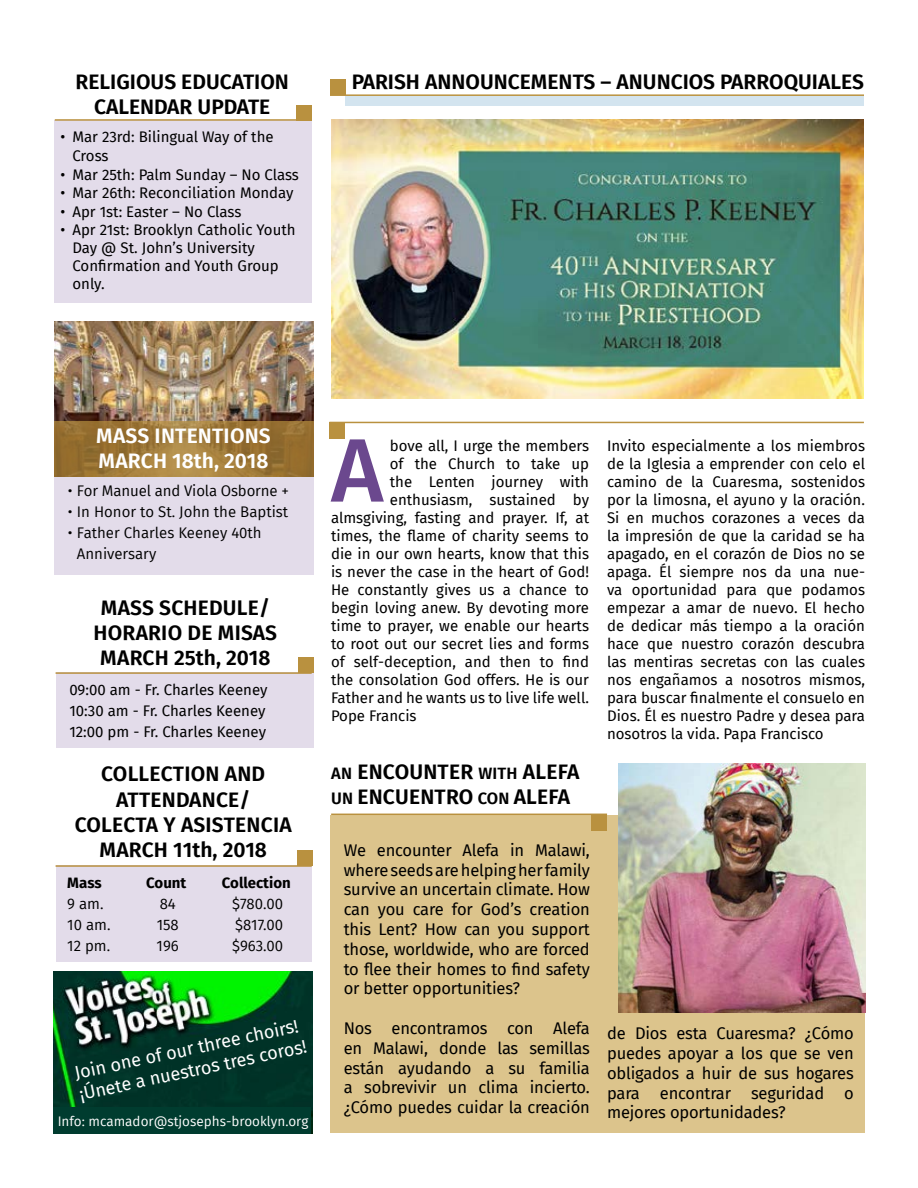
<style>
.page{position:relative;width:918px;height:1188px;background:#fff}
.page>*{position:absolute;margin:0;border:0;box-sizing:border-box;transform-origin:0 0}
.t1{font:500 90px "Fira Sans";color:#6b488e}
.t2{font:600 21px/25.2px "Fira Sans";color:#000;text-align:center}
.t3{font:600 21px/25.2px "Fira Sans";letter-spacing:.01em;color:#fff}
.t4{font:18px/21.6px "Fira Sans";color:#fff}
.t5{font:16.5px/19.8px "Fira Sans";letter-spacing:-.01em;color:#000;text-align:justify}
.t6{font:15px/18px "Fira Sans";color:#000}
.t7{font:15px/21px "Fira Sans";color:#000}
.t8{font:700 15px "Fira Sans";color:#000}
.t9{font:13.5px "Fira Sans";color:#fff}
.s1{font-size:16.5px}
</style>
<div class="page">
<img style="left:53px;top:972px;width:260px;height:162px">
<img style="left:54px;top:321px;width:260px;height:100px">
<div style="left:54px;top:120px;width:258px;height:182px;background:#e3dcea"></div>
<div style="left:56px;top:672px;width:258px;height:76px;background:#e3dcea"></div>
<div style="left:56px;top:865px;width:256px;height:96px;background:#e3dcea"></div>
<hr style="left:55px;top:119px;width:256px;height:2px;background:#b9913f">
<hr style="left:56px;top:672px;width:256px;height:2px;background:#b9913f">
<hr style="left:56px;top:865px;width:256px;height:2px;background:#b9913f">
<div style="left:296px;top:105px;width:16px;height:16px;background:#b9913f"></div>
<div style="left:298px;top:657px;width:16px;height:15px;background:#b9913f"></div>
<div style="left:297px;top:850px;width:16px;height:16px;background:#b9913f"></div>
<div style="left:54px;top:477px;width:260px;height:97px;background:#e3dcea"></div>
<svg style="left:54px;top:421px;width:260px;height:56px;background:#9d7737"></svg>
<hr style="left:330px;top:94px;width:534px;height:2px;background:#b9913f">
<div style="left:330px;top:80px;width:16px;height:15px;background:#b9913f"></div>
<div style="left:346px;top:96px;width:518px;height:9px;background:#d3e4ef"></div>
<div style="left:53px;top:1107px;width:258px;height:27px;background:#003c2f"></div>
<div style="left:331px;top:815px;width:534px;height:318px;background:#dcc48c"></div>
<img style="left:619px;top:763px;width:246px;height:249px">
<hr style="left:331px;top:814px;width:276px;height:1px;background:#b9913f">
<div style="left:591px;top:815px;width:16px;height:16px;background:#b9913f"></div>
<hr style="left:329px;top:422px;width:535px;height:1px;background:#b9913f">
<div style="left:329px;top:422px;width:16px;height:17px;background:#b9913f"></div>
<img style="left:331px;top:119px;width:533px;height:279px">
<h2 class="t2" style="left:76px;top:68px;width:215px">RELIGIOUS EDUCATION<br>CALENDAR UPDATE</h2>
<p class="t6" style="left:72px;top:127px;width:203px;line-height:18.8px;text-indent:-12px">• Mar 23rd: Bilingual Way of the<br>Cross</p>
<p class="t6" style="left:60px;top:165px;width:240px">• Mar 25th: Palm Sunday – No Class</p>
<p class="t6" style="left:60px;top:184px;width:235px">• Mar 26th: Reconciliation Monday</p>
<p class="t6" style="left:60px;top:202px;width:183px">• Apr 1st: Easter – No Class</p>
<p class="t6" style="left:72px;top:220px;width:225px;text-indent:-12px">• Apr 21st: Brooklyn Catholic Youth<br>Day @ St. John’s University<br>Confirmation and Youth Group only.</p>
<h2 class="t2" style="left:352px;top:68px;width:514px">PARISH ANNOUNCEMENTS – ANUNCIOS PARROQUIALES</h2>
<h2 class="t3" style="left:96px;top:422px;width:176px">MASS INTENTIONS<br>MARCH 18th, 2018</h2>
<p class="t7" style="left:68px;top:480px;width:222px">• For Manuel and Viola Osborne +</p>
<p class="t7" style="left:68px;top:501px;width:222px">• In Honor to St. John the Baptist</p>
<p class="t7" style="left:77px;top:522px;width:186px;text-indent:-9px">• Father Charles Keeney 40th<br>Anniversary</p>
<h2 class="t2" style="left:94px;top:594px;width:185px">MASS SCHEDULE/<br>HORARIO DE MISAS<br>MARCH 25th, 2018</h2>
<p class="t6" style="left:69px;top:679px;width:200px;line-height:21px">09:00 am - Fr. Charles Keeney<br>10:30 am - Fr. Charles Keeney<br>12:00 pm - Fr. Charles Keeney</p>
<h2 class="t2" style="left:75px;top:760px;width:218px">COLLECTION AND<br>ATTENDANCE/<br>COLECTA Y ASISTENCIA<br>MARCH 11th, 2018</h2>
<p class="t8" style="left:67px;top:871px;width:36px">Mass</p>
<p class="t8" style="left:146px;top:871px;width:42px">Count</p>
<p class="t8" style="left:222px;top:871px;width:70px">Collection</p>
<p class="t7" style="left:67px;top:893px;width:38px">9 am.</p>
<p class="t7" style="left:160px;top:893px;width:18px">84</p>
<p class="t7" style="left:232px;top:893px;width:52px">$780.00</p>
<p class="t7" style="left:67px;top:914px;width:45px">10 am.</p>
<p class="t7" style="left:157px;top:914px;width:24px">158</p>
<p class="t7" style="left:235px;top:914px;width:50px">$817.00</p>
<p class="t7" style="left:67px;top:935px;width:44px">12 pm.</p>
<p class="t7" style="left:157px;top:935px;width:24px">196</p>
<p class="t7" style="left:232px;top:935px;width:53px">$963.00</p>
<p class="t4" style="left:73px;top:1062px;width:234px;rotate:-12deg">Join one of our three choirs! ¡Únete a nuestros tres coros!</p>
<p class="t9" style="left:58px;top:1111px;width:252px">Info: mcamador@stjosephs-brooklyn.org</p>
<h1 class="t1" style="left:331px;top:398px;width:54px">A</h1>
<p class="t6" style="left:390px;top:436px;width:201px;text-align:justify">bove all, I urge the members of the Church to take up the Lenten journey with enthusiasm, sustained by</p>
<p class="t6" style="left:331px;top:509px;width:260px;text-align:justify">almsgiving, fasting and prayer. If, at times, the flame of charity seems to die in our own hearts, know that this is never the case in the heart of God!<br>He constantly gives us a chance to begin loving anew. By devoting more time to prayer, we enable our hearts to root out our secret lies and forms of self-deception, and then to find the consolation God offers. He is our Father and he wants us to live life well.<br>Pope Francis</p>
<h2 class="t2" style="left:331px;top:758px;width:250px;text-align:left"><span class="s1">AN</span> ENCOUNTER <span class="s1">WITH</span> ALEFA<br><span class="s1">UN</span> ENCUENTRO <span class="s1">CON</span> ALEFA</h2>
<p class="t5" style="left:344px;top:840px;width:248px">We encounter Alefa in Malawi, where seeds are helping her family survive an uncertain climate. How can you care for God’s creation this Lent? How can you support those, worldwide, who are forced to flee their homes to find safety or better opportunities?</p>
<p class="t5" style="left:344px;top:1018px;width:248px">Nos encontramos con Alefa en Malawi, donde las semillas están ayudando a su familia a sobrevivir un clima incierto. ¿Cómo puedes cuidar la creación</p>
<p class="t6" style="left:607px;top:436px;width:260px;text-align:justify">Invito especialmente a los miembros de la Iglesia a emprender con celo el camino de la Cuaresma, sostenidos por la limosna, el ayuno y la oración.<br>Si en muchos corazones a veces da la impresión de que la caridad se ha apagado, en el corazón de Dios no se apaga. Él siempre nos da una nue&shy;va oportunidad para que podamos empezar a amar de nuevo. El hecho de dedicar más tiempo a la oración hace que nuestro corazón descubra las mentiras secretas con las cuales nos engañamos a nosotros mismos, para buscar finalmente el consuelo en Dios. Él es nuestro Padre y desea para nosotros la vida. Papa Francisco</p>
<p class="t5" style="left:607px;top:1023px;width:248px">de Dios esta Cuaresma? ¿Cómo puedes apoyar a los que se ven obligados a huir de sus hogares para encontrar seguridad o mejores oportunidades?</p>
</div>
